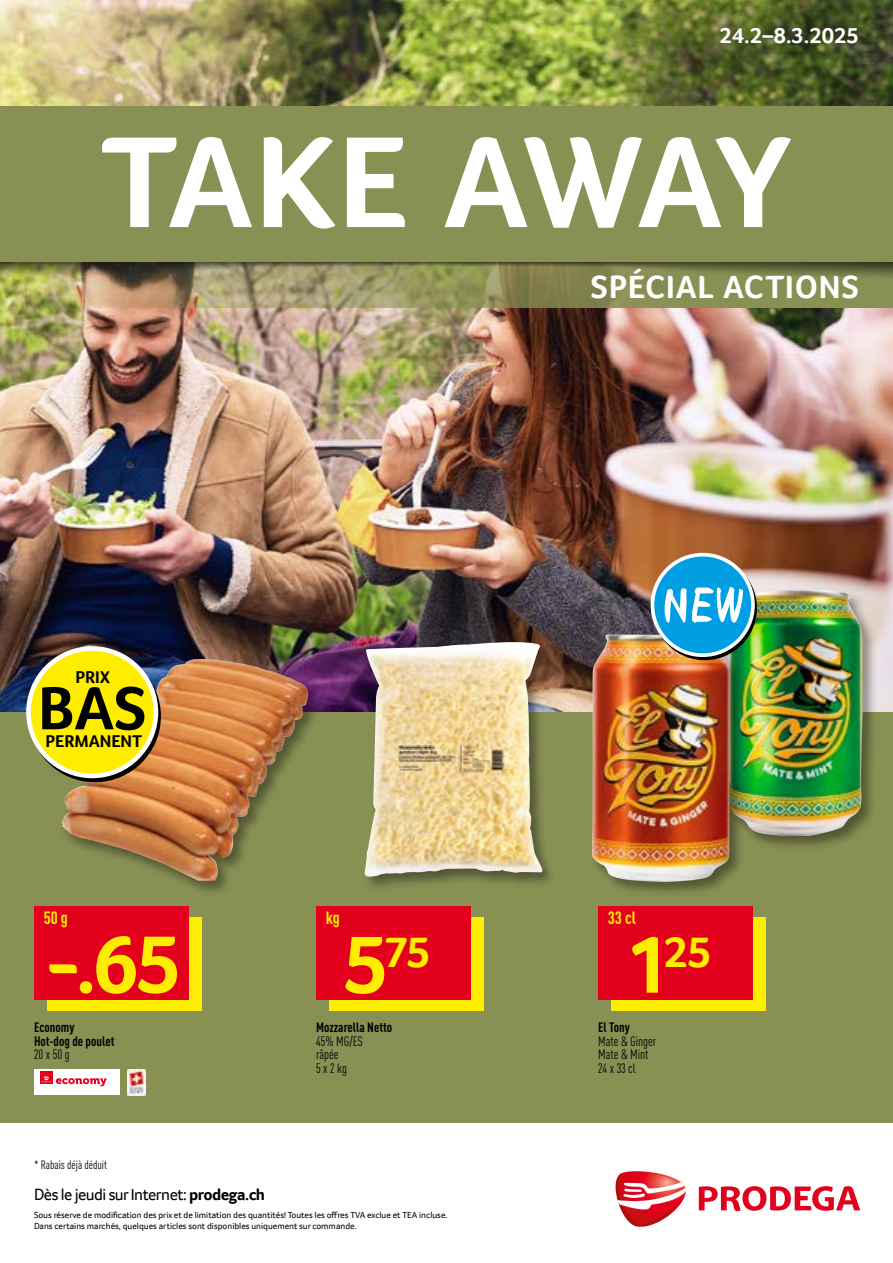
<style>
.page{position:relative;width:893px;height:1263px;background:#fff}
.page>*{position:absolute;margin:0;border:0;box-sizing:border-box;transform-origin:0 0}
.t1{font:700 133.5px "Transgourmet";letter-spacing:-.04em;color:#fff}
.t2{font:700 133.5px "Transgourmet";letter-spacing:.01em;color:#fff}
.Preis_HOT{font:700 84px "Transgourmet";color:#ffed00}
.t3{font:700 62.55px "Transgourmet";color:#000}
.Preis_HOT-2{font:700 44.55px "Transgourmet";color:#ffed00}
.t4{font:700 33px "Transgourmet";letter-spacing:.025em;color:#fff}
.t5{font:700 22.5px "Transgourmet";color:#fff}
.t6{font:700 17.55px "Transgourmet";color:#000}
.Unit_HOT{font:700 condensed 17.55px "DINOT";color:#ffed00}
.t7{font:16.5px "Transgourmet";letter-spacing:-.03em;color:#000}
.t8{font:condensed 13.5px "DINOT";color:#000}
.t9{font:700 condensed 13.5px/13.5px "DINOT";color:#000}
.t10{font:condensed 12px "DINOT";color:#000}
.t11{font:9px "Transgourmet";color:#000}
.s1{font-size:84px}
.s2{font-weight:700}
</style>
<div class="page">
<img style="left:0;top:0;width:893px;height:712px">
<svg style="left:699px;top:1186px;width:161px;height:25px"></svg>
<svg style="left:615px;top:1171px;width:71px;height:56px"></svg>
<img style="left:0;top:261px;width:893px;height:55px">
<div style="left:0;top:106px;width:893px;height:155px;background:#889054"></div>
<div style="left:0;top:712px;width:893px;height:411px;background:#889054"></div>
<div style="left:726px;top:587px;width:152px;height:264px;background:#000;opacity:.4"></div>
<img style="left:745px;top:590px;width:118px;height:247px">
<div style="left:362px;top:639px;width:195px;height:252px;background:#000;opacity:.4"></div>
<img style="left:365px;top:642px;width:177px;height:236px">
<div style="left:59px;top:656px;width:264px;height:240px;background:#000;opacity:.4"></div>
<img style="left:62px;top:659px;width:234px;height:222px">
<div style="left:589px;top:632px;width:156px;height:265px;background:#000;opacity:.4"></div>
<img style="left:592px;top:634px;width:138px;height:248px">
<div style="left:329px;top:917px;width:155px;height:94px;background:#ffed00"></div>
<div style="left:316px;top:906px;width:155px;height:94px;background:#e3001d"></div>
<div style="left:611px;top:917px;width:155px;height:94px;background:#ffed00"></div>
<div style="left:598px;top:906px;width:155px;height:94px;background:#e3001d"></div>
<div style="left:652px;top:555px;width:101px;height:100px;background:#009ee3;border-radius:50%"></div>
<div style="left:651px;top:553px;width:104px;height:104px;border:4px solid #fff;border-radius:50%"></div>
<svg style="left:664px;top:587px;width:79px;height:36px"></svg>
<div style="left:47px;top:917px;width:155px;height:94px;background:#ffed00"></div>
<div style="left:34px;top:906px;width:155px;height:94px;background:#e3001d"></div>
<div style="left:34px;top:1069px;width:85px;height:26px;background:#fff"></div>
<div style="left:40px;top:1071px;width:13px;height:13px;background:#e3001d"></div>
<svg style="left:42px;top:1076px;width:64px;height:10px"></svg>
<img style="left:128px;top:1069px;width:18px;height:26px">
<svg style="left:31px;top:652px;width:128px;height:128px"></svg>
<div style="left:29px;top:648px;width:127px;height:128px;background:#ffed00;border-radius:50%"></div>
<div style="left:26px;top:646px;width:132px;height:132px;border:5px solid #fff;border-radius:50%"></div>
<p class="t5" style="left:719px;top:22px;width:141px">24.2–8.3.2025</p>
<h1 class="t2" style="left:195px;top:103px;width:505px">BEIL GE</h1>
<p class="t1" style="left:101px;top:103px;width:692px">TAKE AWAY</p>
<p class="t4" style="left:591px;top:268px;width:270px">SPÉCIAL ACTIONS</p>
<p class="t6" style="left:75px;top:666px;width:36px">PRIX</p>
<p class="t3" style="left:38px;top:671px;width:110px">BAS</p>
<p class="t6" style="left:46px;top:730px;width:98px">PERMANENT</p>
<p class="Unit_HOT" style="left:44px;top:907px;width:26px">50 g</p>
<p class="Preis_HOT" style="left:44px;top:914px;width:139px">-.65</p>
<p class="t9" style="left:34px;top:1020px;width:82px">Economy<br>Hot-dog de poulet</p>
<p class="t8" style="left:34px;top:1046px;width:37px">20 x 50 g</p>
<p class="t10" style="left:34px;top:1157px;width:75px">* Rabais déjà déduit</p>
<p class="Unit_HOT" style="left:326px;top:907px;width:16px">kg</p>
<p class="Preis_HOT-2" style="left:343px;top:926px;width:90px"><span class="s1">5</span>75</p>
<p class="t9" style="left:316px;top:1020px;width:77px">Mozzarella Netto</p>
<p class="t8" style="left:316px;top:1033px;width:48px">45% MG/ES</p>
<p class="t8" style="left:316px;top:1046px;width:24px">râpée</p>
<p class="t8" style="left:316px;top:1060px;width:32px">5 x 2 kg</p>
<p class="t7" style="left:34px;top:1184px;width:233px">Dès le jeudi sur Internet: <span class="s2">prodega.ch</span></p>
<p class="t11" style="left:34px;top:1210px;width:415px">Sous réserve de modification des prix et de limitation des quantités! Toutes les offres TVA exclue et TEA incluse.</p>
<p class="t11" style="left:34px;top:1221px;width:324px">Dans certains marchés, quelques articles sont disponibles uniquement sur commande.</p>
<p class="Unit_HOT" style="left:608px;top:907px;width:30px">33 cl</p>
<p class="Preis_HOT-2" style="left:625px;top:926px;width:88px"><span class="s1">1</span>25</p>
<p class="t9" style="left:598px;top:1020px;width:33px">El Tony</p>
<p class="t8" style="left:598px;top:1033px;width:60px">Mate &amp; Ginger</p>
<p class="t8" style="left:598px;top:1046px;width:52px">Mate &amp; Mint</p>
<p class="t8" style="left:598px;top:1060px;width:39px">24 x 33 cl</p>
</div>
